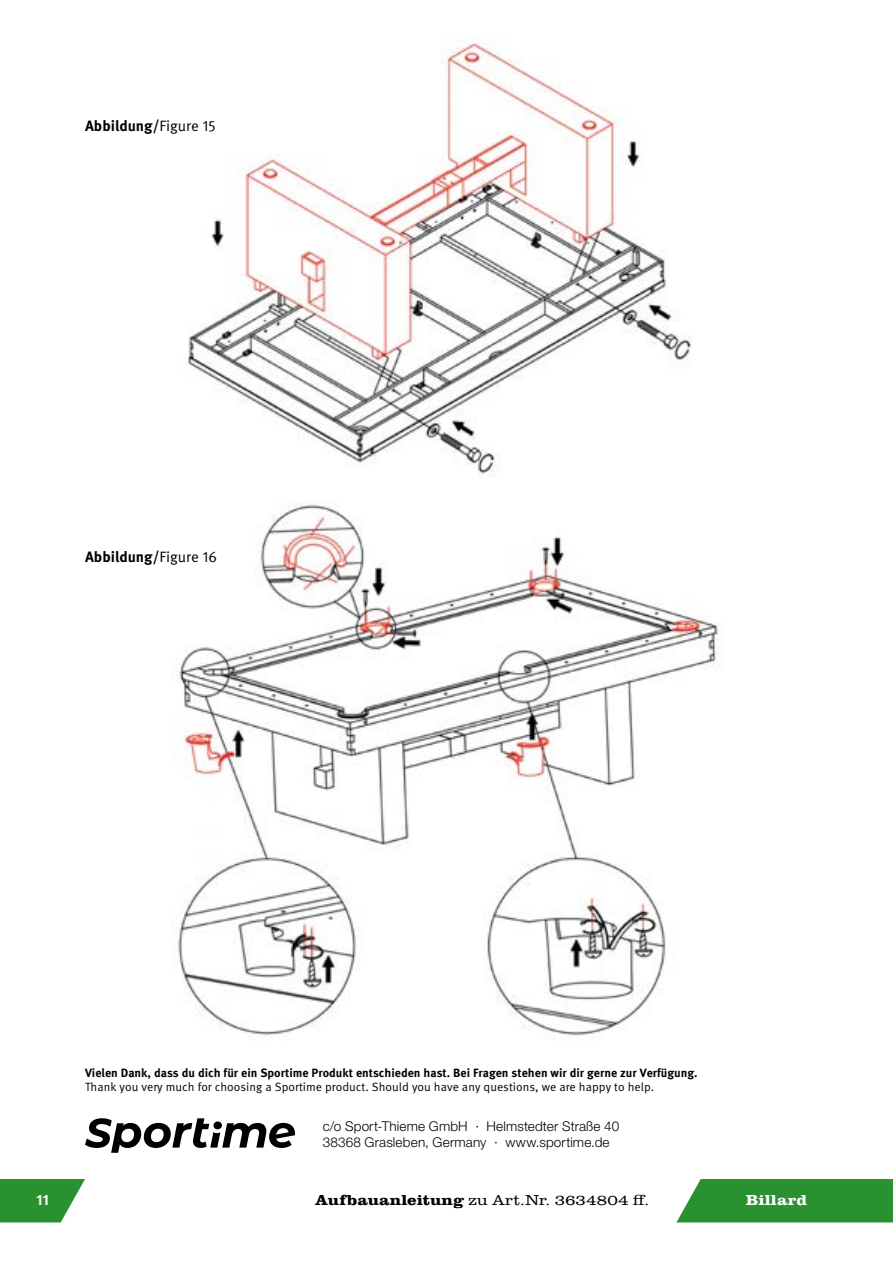
<style>
.page{position:relative;width:893px;height:1263px;background:#fff}
.page>*{position:absolute;margin:0;border:0;box-sizing:border-box;transform-origin:0 0}
.t1{font:700 15px "Meta Pro";color:#000}
.t2{font:300 15px "Clarendon URW";letter-spacing:.005em;color:#000;scale:1.15 1}
.t3{font:700 15px "Clarendon URW";letter-spacing:.01em;color:#fff;scale:1.14 1}
.t4{font:700 15px "Meta Pro";color:#fff}
.t5{font:300 13.5px/16.2px "Helvetica Neue LT Std";letter-spacing:.01em;color:#000}
.t6{font:700 12px "Meta Pro";color:#000}
.t7{font:12px "Meta Pro Norm";color:#000}
.s1{font-family:"Meta Pro Norm";font-weight:400}
.s2{font-weight:700}
</style>
<div class="page">
<div style="left:676px;top:1179px;width:217px;height:43px;background:#2a9131"></div>
<svg style="left:0;top:1179px;width:85px;height:43px;background:#48a04e"></svg>
<img style="left:187px;top:34px;width:505px;height:443px">
<img style="left:171px;top:502px;width:552px;height:534px">
<svg style="left:85px;top:1118px;width:210px;height:35px"></svg>
<div style="left:213px;top:1121px;width:9px;height:8px;background:#000;border-radius:50%"></div>
<p class="t1" style="left:85px;top:114px;width:132px">Abbildung/<span class="s1">Figure 15</span></p>
<p class="t1" style="left:85px;top:545px;width:134px">Abbildung/<span class="s1">Figure 16</span></p>
<p class="t6" style="left:85px;top:1064px;width:614px">Vielen Dank, dass du dich für ein Sportime Produkt entschieden hast. Bei Fragen stehen wir dir gerne zur Verfügung.</p>
<p class="t7" style="left:85px;top:1078px;width:571px">Thank you very much for choosing a Sportime product. Should you have any questions, we are happy to help.</p>
<p class="t5" style="left:323px;top:1118px;width:298px">c/o Sport-Thieme GmbH · Helmstedter Straße 40<br>38368 Grasleben, Germany · www.sportime.de</p>
<p class="t4" style="left:36px;top:1188px;width:14px">11</p>
<p class="t2" style="left:316px;top:1190px;width:292px"><span class="s2">Aufbauanleitung</span> zu Art.Nr. 3634804 ff.</p>
<p class="t3" style="left:746px;top:1189px;width:55px">Billard</p>
</div>
